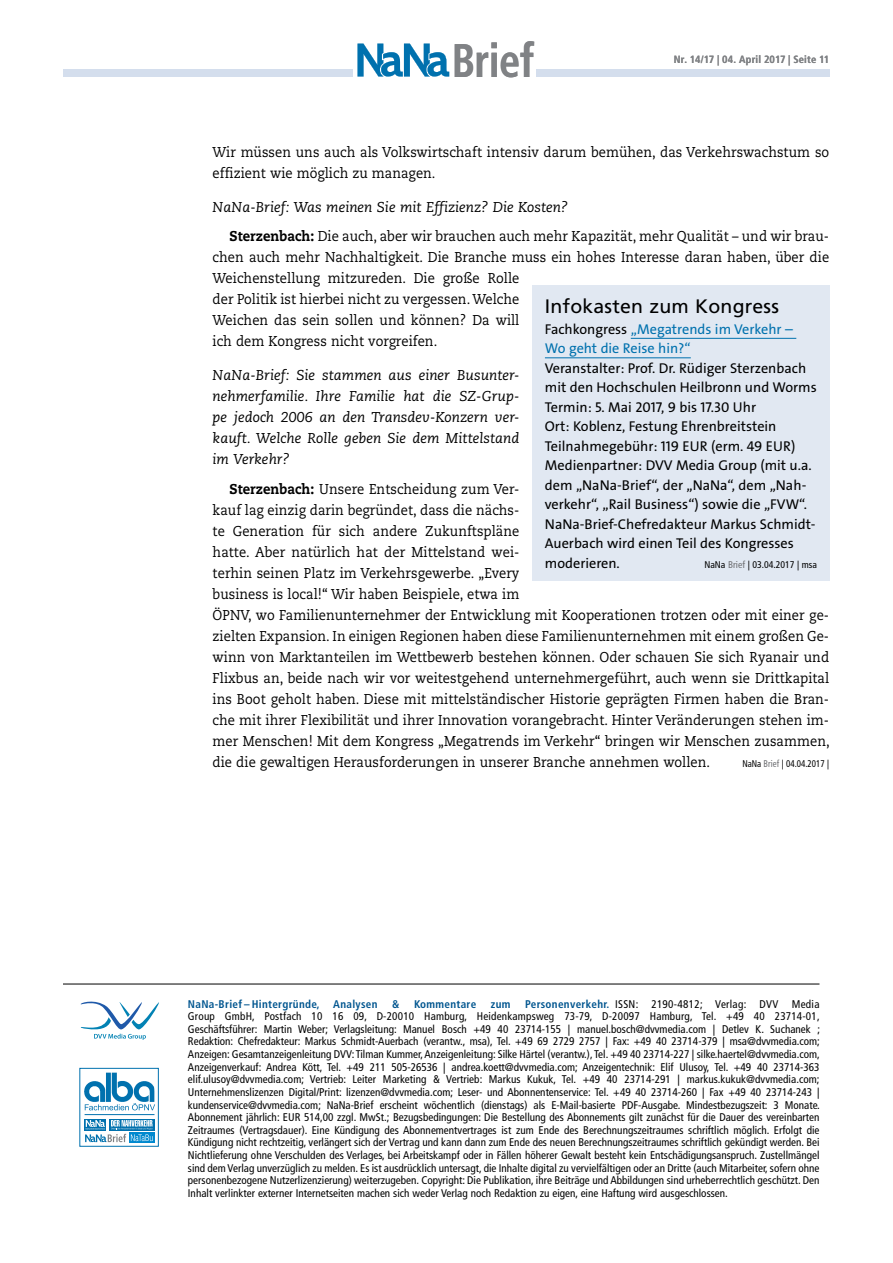
<style>
.page{position:relative;width:893px;height:1263px;background:#fff}
.page>*{position:absolute;margin:0;border:0;box-sizing:border-box;transform-origin:0 0}
.t1{font:700 condensed 47.1px "Frutiger LT Std";letter-spacing:-.015em;color:#808285;scale:.9 1}
.t2{font:19.5px "Frutiger LT Std";letter-spacing:.01em;color:#000}
.t3{font:14.25px/21px "Caecilia LT Std";letter-spacing:.005em;color:#000;scale:.91 1}
.t4{font:14.25px/19.5px "The Sans Os F";color:#000}
.t5{font:italic 14.25px/21px "Caecilia LT Std";letter-spacing:.005em;color:#000;text-align:justify}
.t6{font:14.25px/19.5px "The Sans Os F";color:#0071ae}
.t7{font:condensed 11.1px/12.6px "Frutiger LT Std";color:#000;text-align:justify}
.t8{font:700 condensed 11.1px "Frutiger LT Std";letter-spacing:.03em;color:#00558f}
.t9{font:700 condensed 10.5px "Frutiger LT Std";letter-spacing:.015em;color:#808285}
.t10{font:condensed 9.75px "Frutiger LT Std";color:#000}
.t11{font:condensed 9.75px "Frutiger LT Std";color:#000;scale:.9 1}
.s1{font-style:italic}
.s2{font-weight:800}
.s3{color:#000}
.s4{color:#6d6e71}
.s5{font-weight:700;color:#00558f}
</style>
<div class="page">
<div style="left:64px;top:69px;width:289px;height:8px;background:#d4deed"></div>
<div style="left:536px;top:69px;width:293px;height:8px;background:#d4deed"></div>
<svg style="left:358px;top:44px;width:91px;height:33px"></svg>
<hr style="left:64px;top:984px;width:755px;height:1px;background:#000">
<svg style="left:81px;top:1002px;width:78px;height:38px"></svg>
<svg style="left:79px;top:1067px;width:80px;height:80px"></svg>
<hr style="left:85px;top:1114px;width:69px;height:1px;background:#0071ae">
<div style="left:84px;top:1119px;width:22px;height:11px;background:#0071ae"></div>
<div style="left:109px;top:1119px;width:45px;height:11px;background:#0071ae"></div>
<div style="left:129px;top:1133px;width:25px;height:10px;background:#0089cf"></div>
<svg style="left:85px;top:1120px;width:68px;height:22px"></svg>
<svg style="left:85px;top:1103px;width:70px;height:7px"></svg>
<img style="left:84px;top:1072px;width:70px;height:30px">
<div style="left:80px;top:1068px;width:79px;height:78px;border:1px solid #0071ae"></div>
<div style="left:532px;top:285px;width:298px;height:296px;background:#e1e8f2"></div>
<hr style="left:631px;top:338px;width:165px;height:1px;background:#0071ae">
<hr style="left:545px;top:357px;width:146px;height:1px;background:#0071ae">
<h1 class="t1" style="left:452px;top:32px;width:93px">Brief</h1>
<p class="t9" style="left:674px;top:53px;width:157px">Nr. 14/17 | 04. April 2017 | Seite 11</p>
<p class="t3" style="left:213px;top:142px;width:679px">Wir müssen uns auch als Volkswirtschaft intensiv darum bemühen, das Verkehrswachstum so effizient wie möglich zu managen.</p>
<p class="t3" style="left:230px;top:192px;width:660px;line-height:29.5px;text-indent:-17px"><span class="s1">NaNa-Brief: Was meinen Sie mit Effizienz? Die Kosten?<br></span><span class="s2">Sterzenbach:</span> Die auch, aber wir brauchen auch mehr Kapazität, mehr Qualität – und wir brau-</p>
<p class="t3" style="left:213px;top:247px;width:679px">chen auch mehr Nachhaltigkeit. Die Branche muss ein hohes Interesse daran haben, über die Weichenstellung mitzureden. Die große Rolle<br>der Politik ist hierbei nicht zu vergessen. Welche<br>Weichen das sein sollen und können? Da will<br>ich dem Kongress nicht vorgreifen.</p>
<p class="t5" style="left:213px;top:365px;width:308px">NaNa-Brief: Sie stammen aus einer Busunter&shy;nehmerfamilie. Ihre Familie hat die SZ-Grup&shy;pe jedoch 2006 an den Transdev-Konzern ver&shy;kauft. Welche Rolle geben Sie dem Mittelstand im Verkehr?</p>
<p class="t3" style="left:213px;top:478px;width:680px;text-indent:17px"><span class="s2">Sterzenbach:</span> Unsere Entscheidung zum Ver-<br>kauf lag einzig darin begründet, dass die nächs-<br>te Generation für sich andere Zukunftspläne<br>hatte. Aber natürlich hat der Mittelstand wei-<br>terhin seinen Platz im Verkehrsgewerbe. „Every<br>business is local!“ Wir haben Beispiele, etwa im<br>ÖPNV, wo Familienunternehmer der Entwicklung mit Kooperationen trotzen oder mit einer ge&shy;zielten Expansion. In einigen Regionen haben diese Familienunternehmen mit einem großen Ge&shy;winn von Marktanteilen im Wettbewerb bestehen können. Oder schauen Sie sich Ryanair und Flixbus an, beide nach wir vor weitestgehend unternehmergeführt, auch wenn sie Drittkapital ins Boot geholt haben. Diese mit mittelständischer Historie geprägten Firmen haben die Bran&shy;che mit ihrer Flexibilität und ihrer Innovation vorangebracht. Hinter Veränderungen stehen im&shy;mer Menschen! Mit dem Kongress „Megatrends im Verkehr“ bringen wir Menschen zusammen, die die gewaltigen Herausforderungen in unserer Branche annehmen wollen.</p>
<h2 class="t2" style="left:545px;top:294px;width:236px">Infokasten zum Kongress</h2>
<p class="t6" style="left:545px;top:319px;width:249px"><span class="s3">Fachkongress</span> „Megatrends im Verkehr –<br>Wo geht die Reise hin?“</p>
<p class="t4" style="left:545px;top:358px;width:273px">Veranstalter: Prof. Dr. Rüdiger Sterzenbach mit den Hochschulen Heilbronn und Worms Termin: 5. Mai 2017, 9 bis 17.30 Uhr<br>Ort: Koblenz, Festung Ehrenbreitstein Teilnahmegebühr: 119 EUR (erm. 49 EUR)<br>Medienpartner: DVV Media Group (mit u.a. dem „NaNa-Brief“, der „NaNa“, dem „Nah&shy;verkehr“, „Rail Business“) sowie die „FVW“.<br>NaNa-Brief-Chefredakteur Markus Schmidt-Auerbach wird einen Teil des Kongresses moderieren.</p>
<p class="t10" style="left:704px;top:559px;width:114px">NaNa <span class="s4">Brief</span> | 03.04.2017 | msa</p>
<p class="t11" style="left:742px;top:757px;width:98px">NaNa <span class="s4">Brief</span> | 04.04.2017 |</p>
<p class="t8" style="left:188px;top:997px;width:191px">NaNa-Brief – Hintergründe, Analysen</p>
<p class="t8" style="left:392px;top:997px;width:9px">&amp;</p>
<p class="t8" style="left:414px;top:997px;width:64px">Kommentare</p>
<p class="t8" style="left:491px;top:997px;width:21px">zum</p>
<p class="t7" style="left:188px;top:997px;width:634px;text-indent:337px"><span class="s5">Personenverkehr.</span> ISSN: 2190-4812; Verlag: DVV Media Group GmbH, Postfach 10 16 09, D-20010 Hamburg, Heidenkampsweg 73-79, D-20097 Hamburg, Tel. +49 40 23714-01, Geschäftsführer: Martin Weber; Verlagsleitung: Manuel Bosch +49 40 23714-155 | manuel.bosch@dvvmedia.com | Detlev K. Suchanek ; Redaktion: Chefredakteur: Markus Schmidt-Auerbach (verantw., msa), Tel. +49 69 2729 2757 | Fax: +49 40 23714-379 | msa@dvvmedia.com; Anzeigen: Gesamtanzeigenleitung DVV: Tilman Kummer, Anzeigenleitung: Silke Härtel (verantw.), Tel. +49 40 23714-227 | silke.haertel@dvvmedia.com, Anzeigenverkauf: Andrea Kött, Tel. +49 211 505-26536 | andrea.koett@dvvmedia.com; Anzeigentechnik: Elif Ulusoy, Tel. +49 40 23714-363 elif.ulusoy@dvvmedia.com; Vertrieb: Leiter Marketing &amp; Vertrieb: Markus Kukuk, Tel. +49 40 23714-291 | markus.kukuk@dvvmedia.com; Unternehmenslizenzen Digital/Print: lizenzen@dvvmedia.com; Leser- und Abonnentenservice: Tel. +49 40 23714-260 | Fax +49 40 23714-243 | kundenservice@dvvmedia.com; NaNa-Brief erscheint wöchentlich (dienstags) als E-Mail-basierte PDF-Ausgabe. Mindestbezugszeit: 3 Monate.<br>Abonnement jährlich: EUR 514,00 zzgl. MwSt.; Bezugsbedingungen: Die Bestellung des Abonnements gilt zunächst für die Dauer des vereinbarten Zeitraumes (Vertragsdauer). Eine Kündigung des Abonnementvertrages ist zum Ende des Berechnungszeitraumes schriftlich möglich. Erfolgt die Kündigung nicht rechtzeitig, verlängert sich der Vertrag und kann dann zum Ende des neuen Berechnungszeitraumes schriftlich gekündigt werden. Bei Nichtlieferung ohne Verschulden des Verlages, bei Arbeitskampf oder in Fällen höherer Gewalt besteht kein Entschädigungsanspruch. Zustellmängel sind dem Verlag unverzüglich zu melden. Es ist ausdrücklich untersagt, die Inhalte digital zu vervielfältigen oder an Dritte (auch Mitarbeiter, sofern ohne personenbezogene Nutzerlizenzierung) weiterzugeben. Copyright: Die Publikation, ihre Beiträge und Abbildungen sind urheberrechtlich geschützt. Den Inhalt verlinkter externer Internetseiten machen sich weder Verlag noch Redaktion zu eigen, eine Haftung wird ausgeschlossen.</p>
</div>
